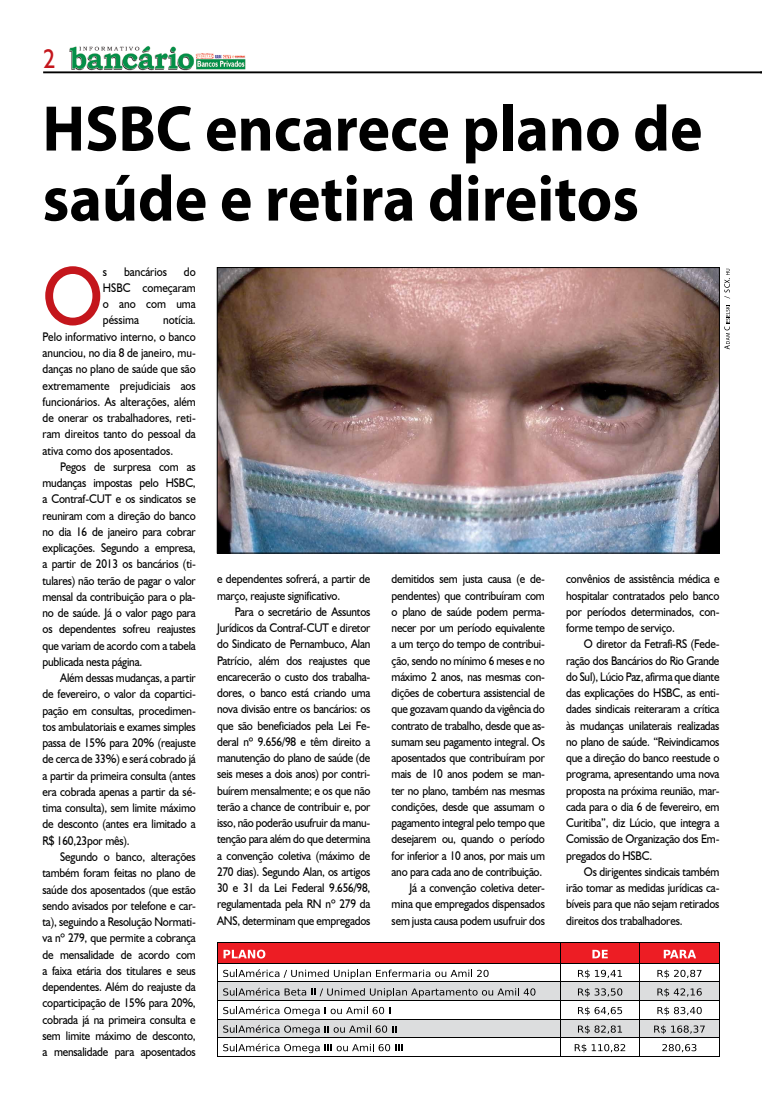
<style>
.page{position:relative;width:762px;height:1099px;background:#fff}
.page>*{position:absolute;margin:0;border:0;box-sizing:border-box;transform-origin:0 0}
.t1{font:83.88px "Humanist 521 BT";color:#c4161c;scale:.9 1}
.t2{font:700 65px/70px "Myriad Pro";color:#000;scale:.95 1}
.t3{font:26.88px "Humanist 521 BT";color:#c4161c;scale:.9 1}
.t4{font:12.5px/16.2px "Humanist 521 BT";letter-spacing:-.02em;color:#000;text-align:justify;scale:.9 1}
.t5{font:12.5px "Humanist 521 BT";color:#000;scale:.9 1}
</style>
<div class="page">
<hr style="left:43px;top:71px;width:719px;height:2px;background:#000">
<img style="left:69px;top:46px;width:177px;height:24px">
<img style="left:219px;top:269px;width:498px;height:282px">
<div style="left:217px;top:267px;width:502px;height:286px;border:1px solid #000"></div>
<svg style="left:724px;top:305px;width:6px;height:44px"></svg>
<svg style="left:724px;top:269px;width:6px;height:29px"></svg>
<hr style="left:217px;top:1055px;width:343px;height:1px;background:#000">
<hr style="left:560px;top:1055px;width:80px;height:1px;background:#000">
<hr style="left:640px;top:1055px;width:79px;height:1px;background:#000">
<svg style="left:217px;top:942px;width:503px;height:113px"></svg>
<h3 class="t3" style="left:43px;top:43px;width:15px">2</h3>
<h2 class="t2" style="left:43px;top:91px;width:696px">HSBC encarece plano de saúde e retira direitos</h2>
<h1 class="t1" style="left:43px;top:244px;width:69px">O</h1>
<p class="t4" style="left:103px;top:263px;width:6px">s</p>
<p class="t5" style="left:124px;top:264px;width:49px">bancários</p>
<p class="t4" style="left:103px;top:263px;width:105px;text-indent:81px">do HSBC começaram o ano com uma péssima</p>
<p class="t4" style="left:43px;top:312px;width:172px;text-indent:121px">notícia.<br>Pelo informativo interno, o banco anunciou, no dia 8 de janeiro, mu&shy;danças no plano de saúde que são extremamente prejudiciais aos funcionários. As alterações, além de onerar os trabalhadores, reti&shy;ram direitos tanto do pessoal da ativa como dos aposentados.</p>
<p class="t4" style="left:43px;top:458px;width:172px;text-indent:18px">Pegos de surpresa com as mudanças impostas pelo HSBC, a Contraf-CUT e os sindicatos se reuniram com a direção do banco no dia 16 de janeiro para cobrar explicações. Segundo a empresa, a partir de 2013 os bancários (ti&shy;tulares) não terão de pagar o valor mensal da contribuição para o pla&shy;no de saúde. Já o valor pago para os dependentes sofreu reajustes que variam de acordo com a tabela publicada nesta página.</p>
<p class="t4" style="left:43px;top:669px;width:172px;text-indent:18px">Além dessas mudanças, a partir de fevereiro, o valor da copartici&shy;pação em consultas, procedimen&shy;tos ambulatoriais e exames simples passa de 15% para 20% (reajuste de cerca de 33%) e será cobrado já a partir da primeira consulta (antes era cobrada apenas a partir da sé&shy;tima consulta), sem limite máximo de desconto (antes era limitado a R$ 160,23por mês).</p>
<p class="t4" style="left:43px;top:848px;width:172px;text-indent:18px">Segundo o banco, alterações também foram feitas no plano de saúde dos aposentados (que estão sendo avisados por telefone e car&shy;ta), seguindo a Resolução Normati&shy;va nº 279, que permite a cobrança de mensalidade de acordo com a faixa etária dos titulares e seus dependentes. Além do reajuste da coparticipação de 15% para 20%, cobrada já na primeira consulta e sem limite máximo de desconto, a mensalidade para aposentados</p>
<p class="t4" style="left:217px;top:570px;width:172px">e dependentes sofrerá, a partir de março, reajuste significativo.</p>
<p class="t4" style="left:217px;top:603px;width:172px;text-indent:18px">Para o secretário de Assuntos Jurídicos da Contraf-CUT e diretor do Sindicato de Pernambuco, Alan Patrício, além dos reajustes que encarecerão o custo dos trabalha&shy;dores, o banco está criando uma nova divisão entre os bancários: os que são beneficiados pela Lei Fe&shy;deral nº 9.656/98 e têm direito a manutenção do plano de saúde (de seis meses a dois anos) por contri&shy;buírem mensalmente; e os que não terão a chance de contribuir e, por isso, não poderão usufruir da manu&shy;tenção para além do que determina a convenção coletiva (máximo de 270 dias). Segundo Alan, os artigos 30 e 31 da Lei Federal 9.656/98, regulamentada pela RN nº 279 da ANS, determinam que empregados</p>
<p class="t4" style="left:392px;top:570px;width:172px;text-align:right">demitidos sem justa causa (e de&shy;pendentes) que contribuíram com o plano de saúde podem perma&shy;necer por um período equivalente a um terço do tempo de contribui&shy;ção, sendo no mínimo 6 meses e no máximo 2 anos, nas mesmas con&shy;dições de cobertura assistencial de que gozavam quando da vigência do contrato de trabalho, desde que as&shy;sumam seu pagamento integral. Os aposentados que contribuíram por mais de 10 anos podem se man&shy;ter no plano, também nas mesmas condições, desde que assumam o pagamento integral pelo tempo que desejarem ou, quando o período for inferior a 10 anos, por mais um ano para cada ano de contribuição.<br>Já a convenção coletiva deter&shy;mina que empregados dispensados sem justa causa podem usufruir dos</p>
<p class="t4" style="left:566px;top:570px;width:172px">convênios de assistência médica e hospitalar contratados pelo banco por períodos determinados, con&shy;forme tempo de serviço.</p>
<p class="t4" style="left:566px;top:635px;width:172px;text-indent:18px">O diretor da Fetrafi-RS (Fede&shy;ração dos Bancários do Rio Grande do Sul), Lúcio Paz, afirma que diante das explicações do HSBC, as enti&shy;dades sindicais reiteraram a crítica às mudanças unilaterais realizadas no plano de saúde. “Reivindicamos que a direção do banco reestude o programa, apresentando uma nova proposta na próxima reunião, mar&shy;cada para o dia 6 de fevereiro, em Curitiba”, diz Lúcio, que integra a Comissão de Organização dos Em&shy;pregados do HSBC.</p>
<p class="t4" style="left:566px;top:863px;width:172px;text-indent:18px">Os dirigentes sindicais também irão tomar as medidas jurídicas ca&shy;bíveis para que não sejam retirados direitos dos trabalhadores.</p>
</div>
